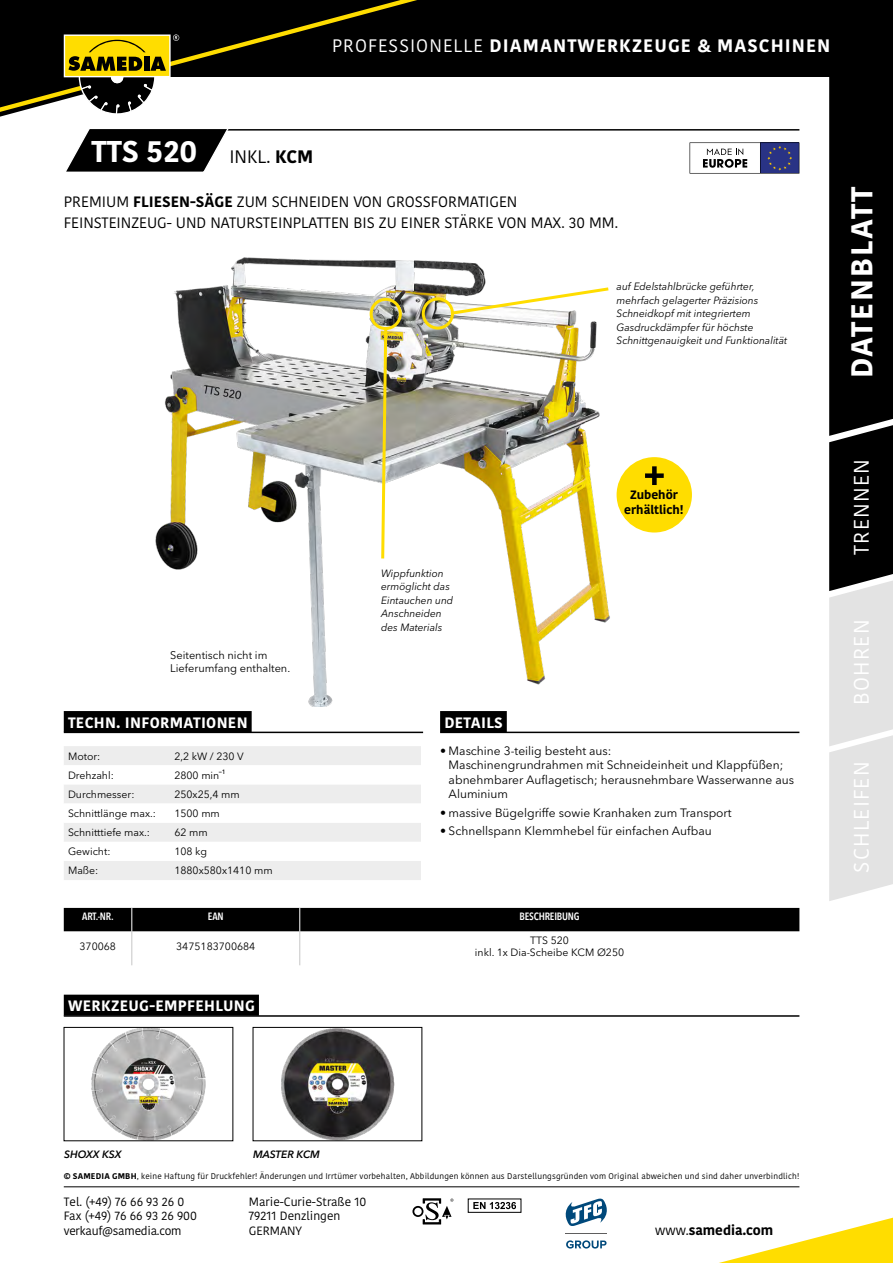
<style>
.page{position:relative;width:893px;height:1263px;background:#fff}
.page>*{position:absolute;margin:0;border:0;box-sizing:border-box;transform-origin:0 0}
.Maschinen_Ü1_Balken{font:700 30px "Kohinoor";letter-spacing:.06em;color:#fff}
.Maschinen_Ü1_Balken-2{font:700 30px "Kohinoor";letter-spacing:.04em;color:#fff}
.t1{font:21px "Kohinoor";letter-spacing:.06em;color:#fff}
.t2{font:700 18px "Kohinoor";letter-spacing:.06em;color:#fff}
.t3{font:18px "Kohinoor";color:#000}
.Maschinen_Ü2_1_Zeile{font:15px/21px "Kohinoor";color:#000}
.Maschinen_Produkt_Ü3{font:700 15px "Kohinoor";letter-spacing:.02em;color:#fff}
.t4{font:700 13.5px "Kohinoor";color:#000}
.t5{font:700 12.15px/14.5px "Kohinoor";color:#000;text-align:center}
.t6{font:12px/14.4px "Avenir Next LT Pro";color:#000}
.t7{font:12px/14.2px "Kohinoor";color:#000}
.t8{font:12px "Kohinoor";letter-spacing:-.02em;color:#000}
.t9{font:10.95px/12.6px "Avenir Next LT Pro";color:#000}
.Maschinen_Bildunters{font:italic 10.5px/13.5px "Avenir Next LT Pro";color:#000}
.Maschinen_Tabelle_Te{font:10.5px "Avenir Next LT Pro";color:#000}
.Maschinen_Tabelle_Co{font:600 condensed 10.5px "Avenir Next LT Pro";letter-spacing:-.02em;color:#fff}
.t10{font:italic 600 10.5px "Avenir Next LT Pro";color:#000}
.t11{font:8.25px "Kohinoor";letter-spacing:.02em;color:#000}
.s1{font-weight:400}
.s2{font-weight:700}
</style>
<div class="page">
<hr style="left:131px;top:931px;width:1px;height:34px;background:#c6c6c6">
<hr style="left:299px;top:931px;width:1px;height:34px;background:#c6c6c6">
<div style="left:64px;top:908px;width:735px;height:23px;background:#000"></div>
<hr style="left:94px;top:129px;width:705px;height:2px;background:#000">
<svg style="left:66px;top:129px;width:164px;height:43px"></svg>
<img style="left:155px;top:257px;width:467px;height:449px">
<div style="left:64px;top:711px;width:188px;height:21px;background:#000"></div>
<hr style="left:64px;top:732px;width:359px;height:1px;background:#000">
<div style="left:64px;top:746px;width:357px;height:134px;background:#ededed"></div>
<svg style="left:64px;top:765px;width:357px;height:96px"></svg>
<div style="left:440px;top:711px;width:67px;height:21px;background:#000"></div>
<hr style="left:440px;top:732px;width:359px;height:1px;background:#000">
<div style="left:64px;top:995px;width:195px;height:21px;background:#000"></div>
<hr style="left:64px;top:1015px;width:735px;height:2px;background:#000">
<img style="left:92px;top:1029px;width:113px;height:110px">
<div style="left:64px;top:1027px;width:169px;height:114px;border:1px solid #000"></div>
<img style="left:281px;top:1029px;width:113px;height:110px">
<div style="left:253px;top:1027px;width:169px;height:114px;border:1px solid #000"></div>
<div style="left:422px;top:297px;width:32px;height:33px;border:3px solid #fd0;border-radius:50%"></div>
<div style="left:370px;top:298px;width:32px;height:32px;border:3px solid #fd0;border-radius:50%"></div>
<svg style="left:449px;top:285px;width:163px;height:31px"></svg>
<svg style="left:380px;top:324px;width:9px;height:237px"></svg>
<svg style="left:689px;top:142px;width:110px;height:32px"></svg>
<div style="left:617px;top:457px;width:75px;height:75px;background:#fd0;border-radius:50%"></div>
<svg style="left:645px;top:466px;width:19px;height:19px"></svg>
<div style="left:0;top:0;width:893px;height:77px;background:#000"></div>
<svg style="left:0;top:0;width:417px;height:112px"></svg>
<svg style="left:64px;top:34px;width:115px;height:80px"></svg>
<svg style="left:829px;top:77px;width:64px;height:824px;background:#5a5a5a"></svg>
<svg style="left:719px;top:1218px;width:174px;height:45px"></svg>
<svg style="left:566px;top:1240px;width:40px;height:8px"></svg>
<hr style="left:566px;top:1233px;width:41px;height:1px;background:#5f5e5e">
<svg style="left:566px;top:1198px;width:41px;height:28px"></svg>
<hr style="left:64px;top:1186px;width:735px;height:1px;background:#000">
<svg style="left:412px;top:1198px;width:41px;height:27px"></svg>
<svg style="left:473px;top:1202px;width:43px;height:7px"></svg>
<div style="left:468px;top:1198px;width:53px;height:15px;border:1px solid #000"></div>
<p class="t2" style="left:332px;top:34px;width:500px"><span class="s1">PROFESSIONELLE</span> DIAMANTWERKZEUGE &amp; MASCHINEN</p>
<p class="Maschinen_Ü1_Balken-2" style="left:92px;top:131px;width:107px">TTS 520</p>
<p class="t3" style="left:229px;top:146px;width:85px">INKL. <span class="s2">KCM</span></p>
<p class="Maschinen_Ü2_1_Zeile" style="left:64px;top:191px;width:556px">PREMIUM <span class="s2">FLIESEN-SÄGE</span> ZUM SCHNEIDEN VON GROSSFORMATIGEN<br>FEINSTEINZEUG- UND NATURSTEINPLATTEN BIS ZU EINER STÄRKE VON MAX. 30 MM.</p>
<p class="Maschinen_Bildunters" style="left:617px;top:280px;width:172px">auf Edelstahlbrücke geführter, mehrfach gelagerter Präzisions Schneidkopf mit integriertem Gasdruckdämpfer für höchste Schnittgenauigkeit und Funktionalität</p>
<p class="t9" style="left:170px;top:649px;width:121px">Seitentisch nicht im<br>Lieferumfang enthalten.</p>
<p class="Maschinen_Produkt_Ü3" style="left:68px;top:713px;width:181px">TECHN. INFORMATIONEN</p>
<p class="Maschinen_Tabelle_Te" style="left:68px;top:750px;width:34px">Motor:</p>
<p class="Maschinen_Tabelle_Te" style="left:174px;top:750px;width:71px">2,2 kW / 230 V</p>
<p class="Maschinen_Tabelle_Te" style="left:68px;top:769px;width:47px">Drehzahl:</p>
<p class="Maschinen_Tabelle_Te" style="left:174px;top:769px;width:53px">2800 min¯¹</p>
<p class="Maschinen_Tabelle_Te" style="left:68px;top:788px;width:68px">Durchmesser:</p>
<p class="Maschinen_Tabelle_Te" style="left:174px;top:788px;width:67px">250x25,4 mm</p>
<p class="Maschinen_Tabelle_Te" style="left:68px;top:807px;width:90px">Schnittlänge max.:</p>
<p class="Maschinen_Tabelle_Te" style="left:174px;top:807px;width:47px">1500 mm</p>
<p class="Maschinen_Tabelle_Te" style="left:68px;top:826px;width:83px">Schnitttiefe max.:</p>
<p class="Maschinen_Tabelle_Te" style="left:174px;top:826px;width:35px">62 mm</p>
<p class="Maschinen_Tabelle_Te" style="left:68px;top:845px;width:44px">Gewicht:</p>
<p class="Maschinen_Tabelle_Te" style="left:174px;top:845px;width:34px">108 kg</p>
<p class="Maschinen_Tabelle_Te" style="left:68px;top:864px;width:32px">Maße:</p>
<p class="Maschinen_Tabelle_Te" style="left:174px;top:864px;width:100px">1880x580x1410 mm</p>
<p class="Maschinen_Bildunters" style="left:381px;top:566px;width:74px">Wippfunktion ermöglicht das<br>Eintauchen und<br>Anschneiden des Materials</p>
<p class="t5" style="left:624px;top:488px;width:61px">Zubehör erhältlich!</p>
<p class="Maschinen_Produkt_Ü3" style="left:444px;top:713px;width:60px">DETAILS</p>
<p class="t6" style="left:449px;top:743px;width:347px;text-indent:-9px">• Maschine 3-teilig besteht aus:<br>Maschinengrundrahmen mit Schneideinheit und Klappfüßen; abnehmbarer Auflagetisch; herausnehmbare Wasserwanne aus Aluminium</p>
<p class="t6" style="left:440px;top:805px;width:293px">• massive Bügelgriffe sowie Kranhaken zum Transport</p>
<p class="t6" style="left:440px;top:824px;width:273px">• Schnellspann Klemmhebel für einfachen Aufbau</p>
<p class="Maschinen_Tabelle_Co" style="left:82px;top:910px;width:33px">ART.-NR.</p>
<p class="Maschinen_Tabelle_Co" style="left:208px;top:910px;width:17px">EAN</p>
<p class="Maschinen_Tabelle_Co" style="left:520px;top:910px;width:61px">BESCHREIBUNG</p>
<p class="Maschinen_Tabelle_Te" style="left:80px;top:940px;width:38px">370068</p>
<p class="Maschinen_Tabelle_Te" style="left:176px;top:940px;width:81px">3475183700684</p>
<p class="Maschinen_Tabelle_Te" style="left:530px;top:934px;width:40px">TTS 520</p>
<p class="Maschinen_Tabelle_Te" style="left:475px;top:946px;width:151px">inkl. 1x Dia-Scheibe KCM Ø250</p>
<p class="Maschinen_Produkt_Ü3" style="left:68px;top:996px;width:188px">WERKZEUG-EMPFEHLUNG</p>
<p class="Maschinen_Ü1_Balken" style="left:842px;top:378px;width:194px;rotate:-90deg">DATENBLATT</p>
<p class="t1" style="left:848px;top:555px;width:98px;rotate:-90deg">TRENNEN</p>
<p class="t1" style="left:848px;top:705px;width:87px;rotate:-90deg">BOHREN</p>
<p class="t1" style="left:848px;top:873px;width:113px;rotate:-90deg">SCHLEIFEN</p>
<p class="t10" style="left:64px;top:1147px;width:59px">SHOXX KSX</p>
<p class="t10" style="left:253px;top:1147px;width:68px">MASTER KCM</p>
<p class="t11" style="left:64px;top:1171px;width:737px"><span class="s2">© SAMEDIA GMBH</span>, keine Haftung für Druckfehler! Änderungen und Irrtümer vorbehalten, Abbildungen können aus Darstellungsgründen vom Original abweichen und sind daher unverbindlich!</p>
<p class="t7" style="left:64px;top:1195px;width:135px">Tel. (+49) 76 66 93 26 0<br>Fax (+49) 76 66 93 26 900</p>
<p class="t8" style="left:64px;top:1223px;width:119px">verkauf@samedia.com</p>
<p class="t7" style="left:249px;top:1195px;width:119px">Marie-Curie-Straße 10<br>79211 Denzlingen<br>GERMANY</p>
<p class="t4" style="left:655px;top:1221px;width:119px"><span class="s1">www.</span>samedia.com</p>
</div>
